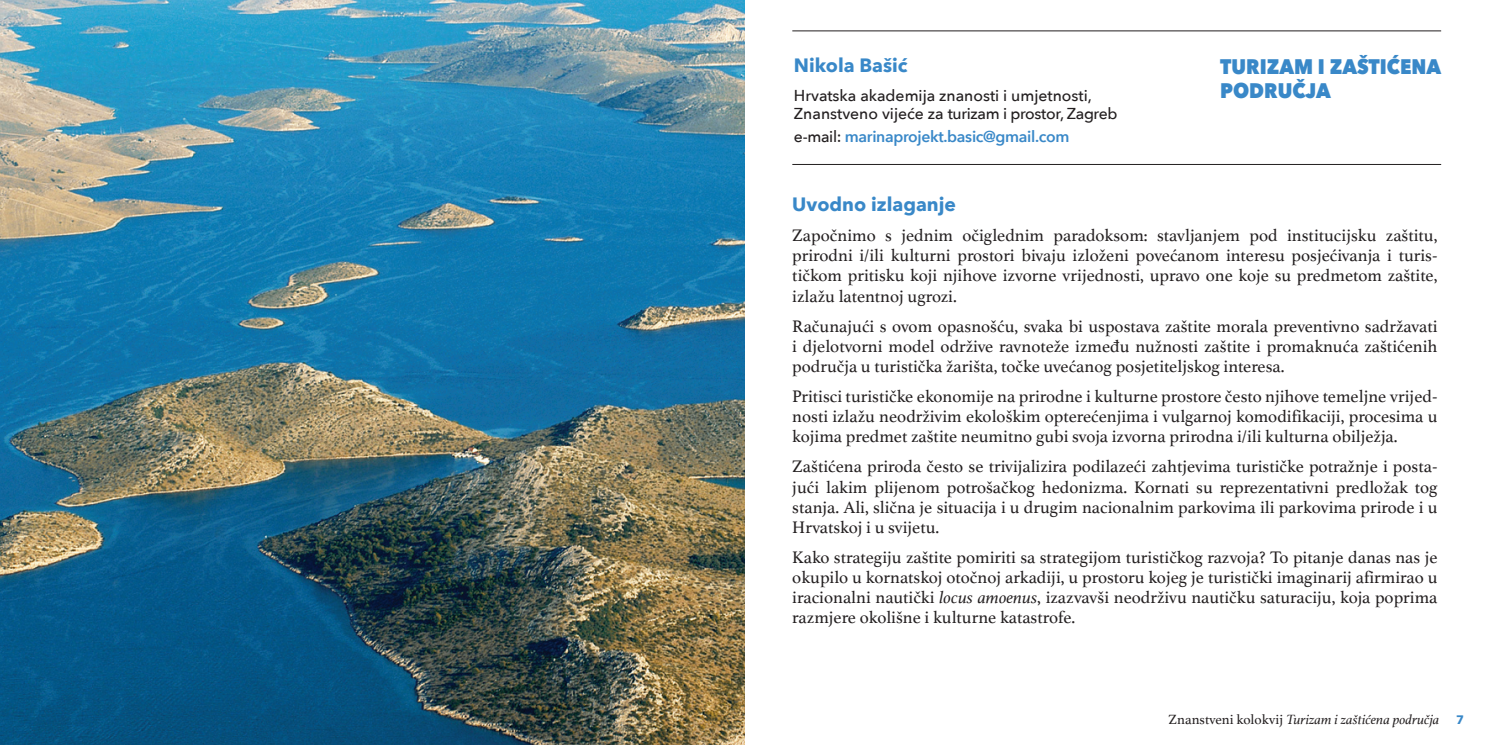
<style>
.page{position:relative;width:1489px;height:745px;background:#fff}
.page>*{position:absolute;margin:0;border:0;box-sizing:border-box;transform-origin:0 0}
.Naslovi{font:800 21px/24.2px "Avenir Next";color:#3988c8;scale:.9 1}
.Athelas_osnovni{font:700 19.25px "Avenir Next";color:#3988c8}
.Athelas_osnovni-2{font:17.5px/20.1px "Athelas";color:#231f20;text-align:justify}
.institucija{font:500 15.75px/18px "Avenir Next";color:#231f20}
.Athelas_osnovni-3{font:600 15.75px "Avenir Next";letter-spacing:-.02em;color:#3988c8}
.t1{font:italic 14px "Athelas";color:#231f20}
.s1{font-weight:500;color:#231f20}
.s2{font-style:italic}
.s3{font-style:normal}
.s4{font-family:"Avenir Next";font-weight:700;font-style:normal;font-size:12.25px;color:#3988c8}
</style>
<div class="page">
<hr style="left:792px;top:31px;width:648px;height:1px;background:#231f20">
<hr style="left:792px;top:164px;width:648px;height:1px;background:#231f20">
<img style="left:0;top:0;width:744px;height:744px">
<p class="Athelas_osnovni" style="left:794px;top:49px;width:115px">Nikola Bašić</p>
<p class="institucija" style="left:794px;top:85px;width:325px">Hrvatska akademija znanosti i umjetnosti,<br>Znanstveno vijeće za turizam i prostor, Zagreb</p>
<p class="Athelas_osnovni-3" style="left:794px;top:123px;width:277px"><span class="s1">e-mail:</span> marinaprojekt.basic@gmail.com</p>
<p class="Naslovi" style="left:1220px;top:54px;width:247px">TURIZAM I ZAŠTIĆENA<br>PODRUČJA</p>
<p class="Athelas_osnovni" style="left:792px;top:187px;width:165px">Uvodno izlaganje</p>
<p class="Athelas_osnovni-2" style="left:792px;top:224px;width:646px">Započnimo s jednim očiglednim paradoksom: stavljanjem pod institucijsku zaštitu, prirodni i/ili kulturni prostori bivaju izloženi povećanom interesu posjećivanja i turis&shy;tičkom pritisku koji njihove izvorne vrijednosti, upravo one koje su predmetom zaštite, izlažu latentnoj ugrozi.</p>
<p class="Athelas_osnovni-2" style="left:792px;top:315px;width:646px">Računajući s ovom opasnošću, svaka bi uspostava zaštite morala preventivno sadržavati i djelotvorni model održive ravnoteže između nužnosti zaštite i promaknuća zaštićenih područja u turistička žarišta, točke uvećanog posjetiteljskog interesa.</p>
<p class="Athelas_osnovni-2" style="left:792px;top:385px;width:646px">Pritisci turističke ekonomije na prirodne i kulturne prostore često njihove temeljne vrijed&shy;nosti izlažu neodrživim ekološkim opterećenjima i vulgarnoj komodifikaciji, procesima u kojima predmet zaštite neumitno gubi svoja izvorna prirodna i/ili kulturna obilježja.</p>
<p class="Athelas_osnovni-2" style="left:792px;top:455px;width:646px">Zaštićena priroda često se trivijalizira podilazeći zahtjevima turističke potražnje i posta&shy;jući lakim plijenom potrošačkog hedonizma. Kornati su reprezentativni predložak tog stanja. Ali, slična je situacija i u drugim nacionalnim parkovima ili parkovima prirode i u Hrvatskoj i u svijetu.</p>
<p class="Athelas_osnovni-2" style="left:792px;top:546px;width:646px">Kako strategiju zaštite pomiriti sa strategijom turističkog razvoja? To pitanje danas nas je okupilo u kornatskoj otočnoj arkadiji, u prostoru kojeg je turistički imaginarij afirmirao u iracionalni nautički <span class="s2">locus amoenus</span>, izazvavši neodrživu nautičku saturaciju, koja poprima razmjere okolišne i kulturne katastrofe.</p>
<p class="t1" style="left:1168px;top:708px;width:297px"><span class="s3">Znanstveni kolokvij</span> Turizam i zaštićena područja <span class="s4">7</span></p>
</div>
